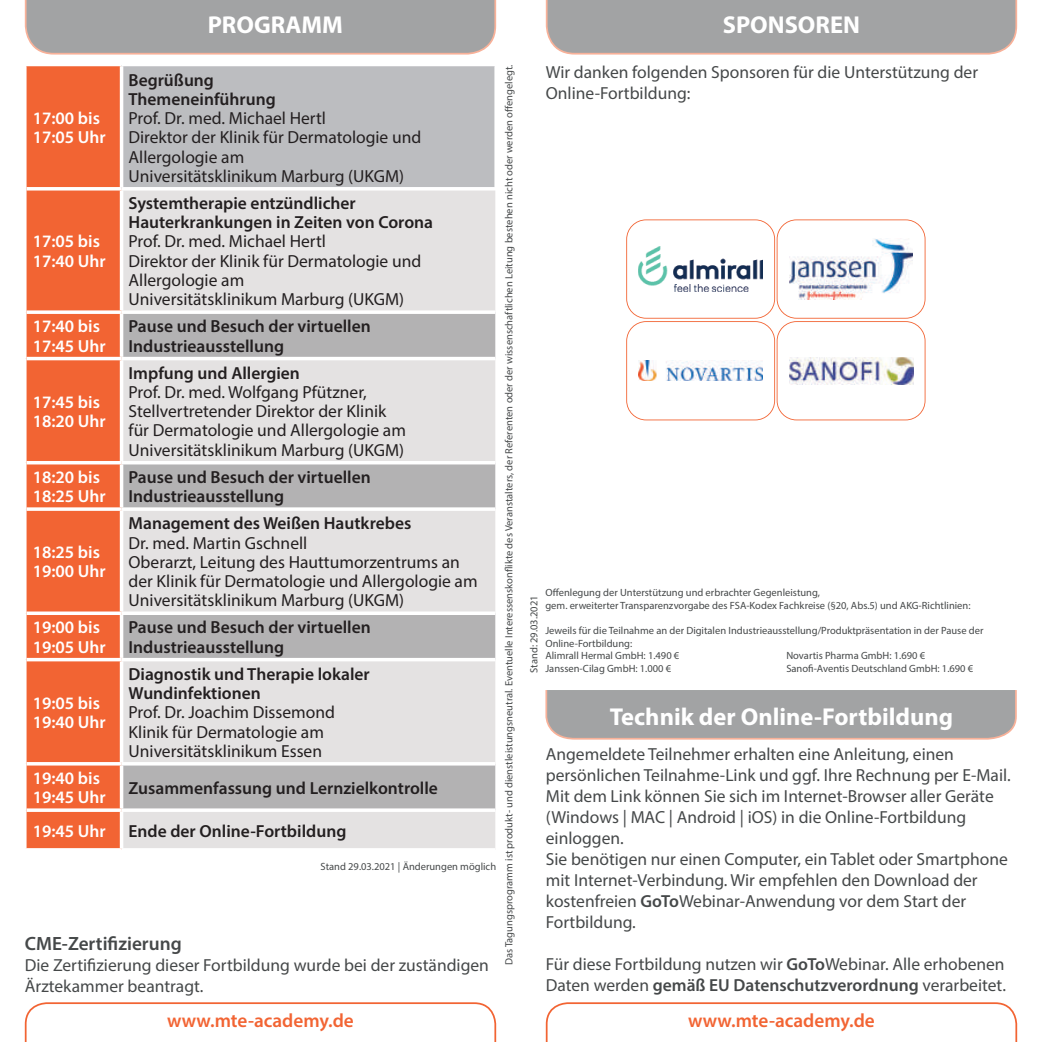
<style>
.page{position:relative;width:1042px;height:1042px;background:#fff}
.page>*{position:absolute;margin:0;border:0;box-sizing:border-box;transform-origin:0 0}
.t1{font:700 24.5px "Myriad Pro";color:#fff}
.t2{font:600 19.25px "Myriad Pro";color:#f26433}
.t3{font:600 19.25px "Myriad Pro";color:#454849}
.t4{font:17.5px/21px "Myriad Pro";color:#454849}
.t5{font:17.5px/19.2px "Myriad Pro";color:#231f20}
.t6{font:600 17.5px/19.2px "Myriad Pro";color:#231f20}
.t7{font:600 17.5px/19.2px "Myriad Pro";color:#fff}
.t8{font:10.5px/12.6px "Myriad Pro";color:#454849}
.s1{font-weight:600}
</style>
<div class="page">
<svg style="left:24px;top:1002px;width:473px;height:40px"></svg>
<svg style="left:545px;top:1002px;width:473px;height:40px"></svg>
<svg style="left:545px;top:0;width:473px;height:55px;background:#a7a5a5"></svg>
<svg style="left:24px;top:0;width:473px;height:55px;background:#a7a5a5"></svg>
<div style="left:26px;top:65px;width:96px;height:124px;background:#f26433"></div>
<div style="left:122px;top:65px;width:373px;height:124px;background:#bcbdc0"></div>
<div style="left:27px;top:190px;width:93px;height:658px;background:#f26433"></div>
<div style="left:123px;top:190px;width:372px;height:658px;background:#e4e2e2"></div>
<svg style="left:123px;top:314px;width:372px;height:494px;background:#d2d0d1"></svg>
<hr style="left:122px;top:64px;width:374px;height:2px;background:#fff">
<hr style="left:494px;top:66px;width:2px;height:121px;background:#fff">
<hr style="left:122px;top:187px;width:374px;height:3px;background:#fff">
<svg style="left:27px;top:310px;width:95px;height:4px"></svg>
<hr style="left:122px;top:310px;width:373px;height:4px;background:#fff">
<hr style="left:27px;top:357px;width:95px;height:3px;background:#fff">
<hr style="left:122px;top:357px;width:373px;height:3px;background:#fff">
<hr style="left:27px;top:461px;width:95px;height:3px;background:#fff">
<hr style="left:122px;top:461px;width:373px;height:3px;background:#fff">
<svg style="left:27px;top:507px;width:95px;height:4px"></svg>
<svg style="left:122px;top:507px;width:373px;height:4px"></svg>
<svg style="left:27px;top:611px;width:95px;height:4px"></svg>
<svg style="left:123px;top:611px;width:372px;height:4px"></svg>
<hr style="left:27px;top:658px;width:95px;height:3px;background:#fff">
<hr style="left:122px;top:658px;width:373px;height:3px;background:#fff">
<hr style="left:27px;top:762px;width:95px;height:3px;background:#fff">
<hr style="left:122px;top:762px;width:373px;height:3px;background:#fff">
<svg style="left:27px;top:808px;width:95px;height:4px"></svg>
<hr style="left:25px;top:66px;width:2px;height:123px;background:#fff">
<hr style="left:25px;top:64px;width:97px;height:2px;background:#fff">
<hr style="left:120px;top:66px;width:3px;height:121px;background:#fff">
<hr style="left:27px;top:187px;width:95px;height:3px;background:#fff">
<svg style="left:122px;top:808px;width:373px;height:4px"></svg>
<svg style="left:545px;top:690px;width:472px;height:50px;background:#a7a5a5"></svg>
<svg style="left:626px;top:219px;width:299px;height:201px"></svg>
<img style="left:789px;top:357px;width:124px;height:27px">
<h1 class="t1" style="left:208px;top:9px;width:137px">PROGRAMM</h1>
<p class="t7" style="left:33px;top:108px;width:75px">17:00 bis<br>17:05 Uhr</p>
<p class="t7" style="left:33px;top:231px;width:75px">17:05 bis<br>17:40 Uhr</p>
<p class="t6" style="left:129px;top:70px;width:149px">Begrüßung<br>Themeneinführung</p>
<p class="t5" style="left:129px;top:108px;width:294px">Prof. Dr. med. Michael Hertl<br>Direktor der Klinik für Dermatologie und<br>Allergologie am<br>Universitätsklinikum Marburg (UKGM)</p>
<p class="t6" style="left:129px;top:193px;width:306px">Systemtherapie entzündlicher<br>Hauterkrankungen in Zeiten von Corona</p>
<p class="t5" style="left:129px;top:232px;width:294px">Prof. Dr. med. Michael Hertl<br>Direktor der Klinik für Dermatologie und<br>Allergologie am<br>Universitätsklinikum Marburg (UKGM)</p>
<p class="t7" style="left:33px;top:316px;width:75px">17:40 bis<br>17:45 Uhr</p>
<p class="t6" style="left:129px;top:316px;width:244px">Pause und Besuch der virtuellen<br>Industrieausstellung</p>
<p class="t7" style="left:33px;top:392px;width:75px">17:45 bis<br>18:20 Uhr</p>
<p class="t6" style="left:129px;top:363px;width:173px">Impfung und Allergien</p>
<p class="t5" style="left:129px;top:382px;width:279px">Prof. Dr. med. Wolfgang Pfützner, Stellvertretender Direktor der Klinik für Dermatologie und Allergologie am Universitätsklinikum Marburg (UKGM)</p>
<p class="t7" style="left:33px;top:467px;width:75px">18:20 bis<br>18:25 Uhr</p>
<p class="t6" style="left:129px;top:467px;width:244px">Pause und Besuch der virtuellen<br>Industrieausstellung</p>
<p class="t7" style="left:33px;top:542px;width:75px">18:25 bis<br>19:00 Uhr</p>
<p class="t6" style="left:129px;top:513px;width:284px">Management des Weißen Hautkrebes</p>
<p class="t5" style="left:129px;top:533px;width:350px">Dr. med. Martin Gschnell<br>Oberarzt, Leitung des Hauttumorzentrums an der Klinik für Dermatologie und Allergologie am Universitätsklinikum Marburg (UKGM)</p>
<p class="t7" style="left:33px;top:617px;width:75px">19:00 bis<br>19:05 Uhr</p>
<p class="t6" style="left:129px;top:617px;width:244px">Pause und Besuch der virtuellen<br>Industrieausstellung</p>
<p class="t7" style="left:33px;top:693px;width:75px">19:05 bis<br>19:40 Uhr</p>
<p class="t6" style="left:129px;top:664px;width:243px">Diagnostik und Therapie lokaler<br>Wundinfektionen</p>
<p class="t5" style="left:129px;top:702px;width:208px">Prof. Dr. Joachim Dissemond<br>Klinik für Dermatologie am<br>Universitätsklinikum Essen</p>
<p class="t7" style="left:33px;top:768px;width:75px">19:40 bis<br>19:45 Uhr</p>
<p class="t6" style="left:129px;top:777px;width:311px">Zusammenfassung und Lernzielkontrolle</p>
<p class="t7" style="left:33px;top:820px;width:75px">19:45 Uhr</p>
<p class="t6" style="left:129px;top:820px;width:219px">Ende der Online-Fortbildung</p>
<p class="t8" style="left:321px;top:859px;width:177px">Stand 29.03.2021 | Änderungen möglich</p>
<p class="t3" style="left:25px;top:931px;width:158px">CME-Zertifizierung</p>
<p class="t4" style="left:25px;top:954px;width:466px">Die Zertifizierung dieser Fortbildung wurde bei der zuständigen<br>Ärztekammer beantragt.</p>
<p class="t8" style="left:502px;top:965px;width:902px;rotate:-90deg">Das Tagungsprogramm ist produkt- und dienstleistungsneutral. Eventuelle Interessenskonflikte des Veranstalters, der Referenten oder der wissenschaftlichen Leitung bestehen nicht oder werden offengelegt.</p>
<h1 class="t1" style="left:723px;top:9px;width:139px">SPONSOREN</h1>
<p class="t4" style="left:546px;top:61px;width:434px">Wir danken folgenden Sponsoren für die Unterstützung der<br>Online-Fortbildung:</p>
<p class="t8" style="left:527px;top:673px;width:79px;rotate:-90deg">Stand: 29.03.2021</p>
<p class="t8" style="left:545px;top:586px;width:427px">Offenlegung der Unterstützung und erbrachter Gegenleistung,<br>gem. erweiterter Transparenzvorgabe des FSA-Kodex Fachkreise (§20, Abs.5) und AKG-Richtlinien:</p>
<p class="t8" style="left:545px;top:624px;width:440px">Jeweils für die Teilnahme an der Digitalen Industrieausstellung/Produktpräsentation in der Pause der Online-Fortbildung:<br>Alimrall Hermal GmbH: 1.490 €<br>Janssen-Cilag GmbH: 1.000 €</p>
<p class="t8" style="left:786px;top:649px;width:188px">Novartis Pharma GmbH: 1.690 €<br>Sanofi-Aventis Deutschland GmbH: 1.690 €</p>
<h1 class="t1" style="left:610px;top:701px;width:345px">Technik der Online-Fortbildung</h1>
<p class="t4" style="left:546px;top:743px;width:466px">Angemeldete Teilnehmer erhalten eine Anleitung, einen persönlichen Teilnahme-Link und ggf. Ihre Rechnung per E-Mail.<br>Mit dem Link können Sie sich im Internet-Browser aller Geräte (Windows | MAC | Android | iOS) in die Online-Fortbildung einloggen.<br>Sie benötigen nur einen Computer, ein Tablet oder Smartphone mit Internet-Verbindung. Wir empfehlen den Download der kostenfreien <span class="s1">GoTo</span>Webinar-Anwendung vor dem Start der Fortbildung.</p>
<p class="t4" style="left:546px;top:953px;width:462px">Für diese Fortbildung nutzen wir <span class="s1">GoTo</span>Webinar. Alle erhobenen<br>Daten werden <span class="s1">gemäß EU Datenschutzverordnung</span> verarbeitet.</p>
<p class="t2" style="left:167px;top:1008px;width:188px">www.mte-academy.de</p>
<p class="t2" style="left:688px;top:1008px;width:188px">www.mte-academy.de</p>
</div>
